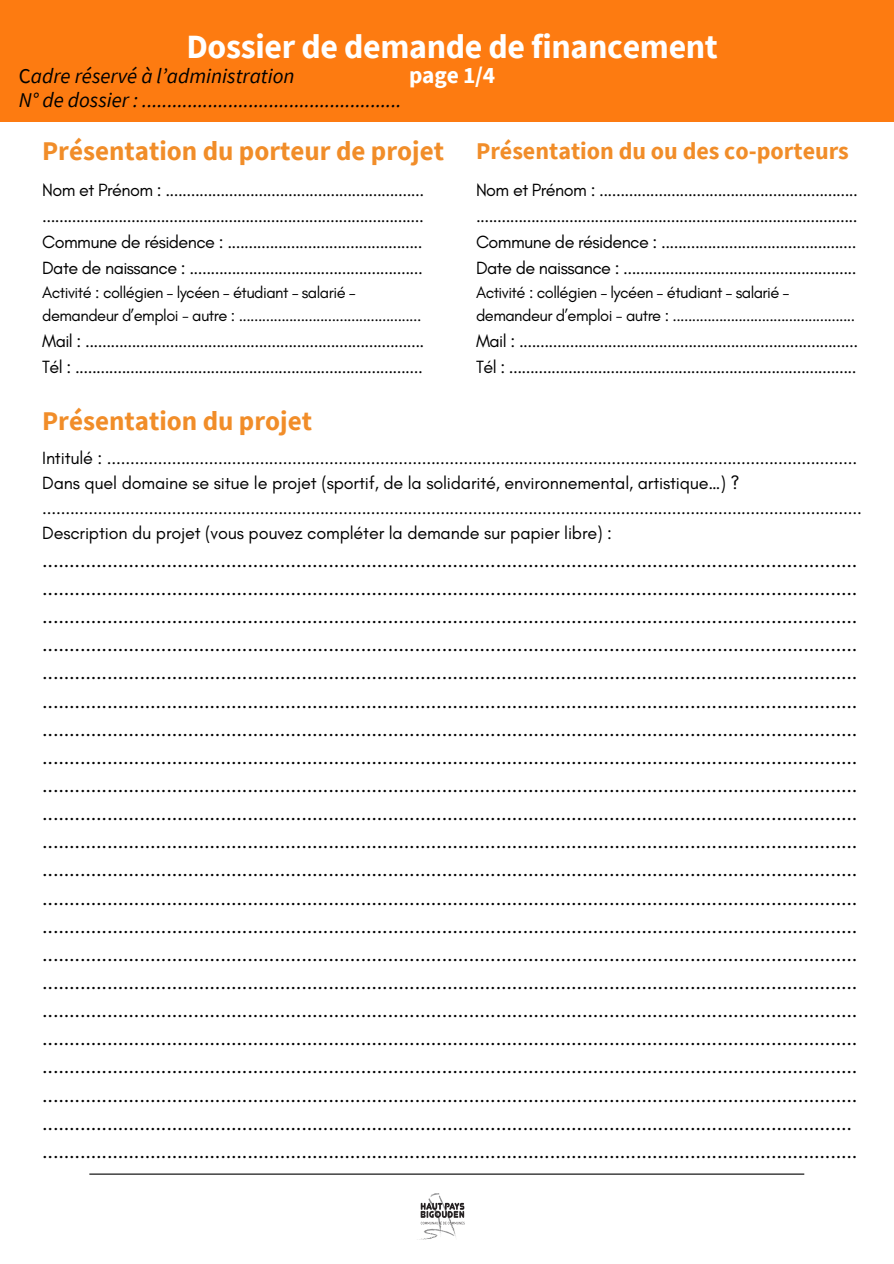
<style>
.page{position:relative;width:894px;height:1264px;background:#fff}
.page>*{position:absolute;margin:0;border:0;box-sizing:border-box;transform-origin:0 0}
.t1{font:700 33.9px "Source Sans Pro";letter-spacing:-.01em;color:#fff}
.t2{font:700 27px "Source Sans Pro";color:#f18d29}
.t3{font:700 24px "Source Sans Pro";color:#f18d29}
.t4{font:700 23.4px "Source Sans Pro";color:#fff}
.t5{font:21px/28.2px "Glacial Indifference";color:#000}
.t6{font:italic 21px/24.8px "Source Sans Pro";color:#000}
.t7{font:18px/24.8px "Glacial Indifference";letter-spacing:-.01em;color:#000}
.t8{font:18px/25.8px "Glacial Indifference";letter-spacing:-.03em;color:#000}
.t9{font:16.5px/23.7px "Glacial Indifference";letter-spacing:-.03em;color:#000}
.s1{font-style:normal}
</style>
<div class="page">
<div style="left:0;top:0;width:893px;height:122px;background:#fd7b11"></div>
<img style="left:420px;top:1193px;width:45px;height:46px">
<hr style="left:89px;top:1173px;width:715px;height:1px;background:#000">
<p class="t1" style="left:186px;top:25px;width:533px">Dossier de demande de financement</p>
<p class="t4" style="left:409px;top:60px;width:88px">page 1/4</p>
<p class="t6" style="left:19px;top:63px;width:384px"><span class="s1">C</span>adre réservé à l’administration<br>N° de dossier : ...................................................</p>
<h2 class="t2" style="left:42px;top:134px;width:403px">Présentation du porteur de projet</h2>
<p class="t8" style="left:42px;top:177px;width:383px">Nom et Prénom : ............................................................. ..........................................................................................</p>
<p class="t8" style="left:42px;top:229px;width:382px">Commune de résidence : ..............................................</p>
<p class="t8" style="left:42px;top:255px;width:382px">Date de naissance : .......................................................</p>
<p class="t9" style="left:42px;top:280px;width:380px">Activité : collégien – lycéen – étudiant – salarié – demandeur d’emploi - autre : ...............................................</p>
<h2 class="t7" style="left:42px;top:328px;width:383px">Mail : ................................................................................</h2>
<h4 class="t7" style="left:42px;top:354px;width:382px">Tél : ..................................................................................</h4>
<p class="t2" style="left:42px;top:404px;width:271px">Présentation du projet</p>
<p class="t3" style="left:476px;top:135px;width:374px">Présentation du ou des co-porteurs</p>
<h3 class="t8" style="left:476px;top:177px;width:383px">Nom et Prénom : ............................................................. ..........................................................................................</h3>
<p class="t8" style="left:476px;top:229px;width:382px">Commune de résidence : ..............................................</p>
<p class="t8" style="left:476px;top:255px;width:382px">Date de naissance : .......................................................</p>
<p class="t9" style="left:476px;top:280px;width:380px">Activité : collégien – lycéen – étudiant – salarié – demandeur d’emploi - autre : ...............................................</p>
<p class="t7" style="left:476px;top:328px;width:383px">Mail : ................................................................................</p>
<p class="t7" style="left:476px;top:354px;width:382px">Tél : ..................................................................................</p>
<h1 class="t7" style="left:42px;top:446px;width:820px">Intitulé : ..................................................................................................................................................................<br>Dans quel domaine se situe le projet (sportif, de la solidarité, environnemental, artistique…) ? .................................................................................................................................................................................<br>Description du projet (vous pouvez compléter la demande sur papier libre) :</h1>
<h1 class="t5" style="left:42px;top:545px;width:816px">....................................................................................................................................................... ....................................................................................................................................................... ....................................................................................................................................................... ....................................................................................................................................................... ....................................................................................................................................................... ....................................................................................................................................................... ....................................................................................................................................................... ....................................................................................................................................................... ....................................................................................................................................................... ....................................................................................................................................................... ....................................................................................................................................................... ....................................................................................................................................................... ....................................................................................................................................................... ....................................................................................................................................................... ....................................................................................................................................................... ....................................................................................................................................................... ....................................................................................................................................................... ....................................................................................................................................................... ....................................................................................................................................................... ....................................................................................................................................................... ...................................................................................................................................................... .......................................................................................................................................................</h1>
</div>
